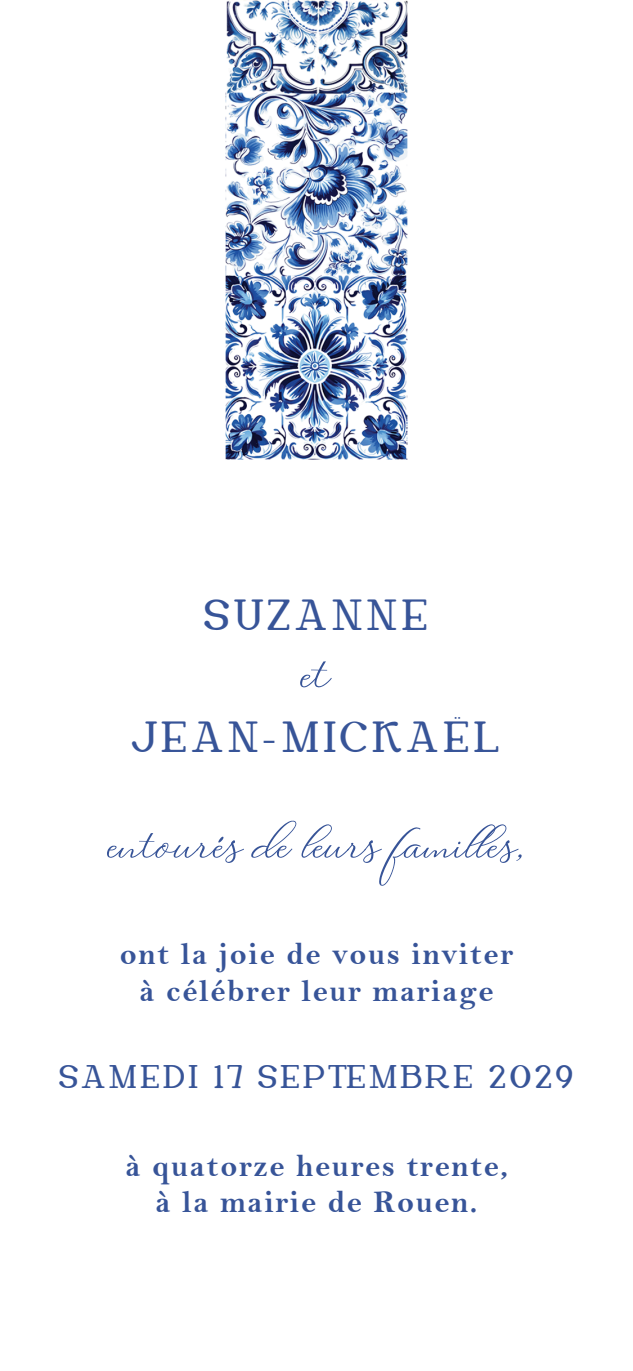
<style>
.page{position:relative;width:633px;height:1371px;background:#fff}
.page>*{position:absolute;margin:0;border:0;box-sizing:border-box;transform-origin:0 0}
.t1{font:62.85px "Matthew";color:#375498}
.t2{font:59.7px "Matthew";color:#375498}
.t3{font:40.95px "Cheek Flower";letter-spacing:.075em;color:#375498}
.t4{font:31.58px "Bell MT Bold";letter-spacing:.05em;color:#375498}
.t5{font:30.83px "Cheek Flower";letter-spacing:.075em;color:#375498}
</style>
<div class="page">
<img style="left:225px;top:0;width:183px;height:460px">
<p class="t3" style="left:204px;top:597px;width:226px">SUZANNE</p>
<h1 class="t1" style="left:302px;top:629px;width:31px">et</h1>
<h2 class="t3" style="left:132px;top:719px;width:370px">JEAN-MICKAËL</h2>
<h2 class="t2" style="left:109px;top:802px;width:417px">entourés de leurs famil es‚</h2>
<h1 class="t4" style="left:120px;top:937px;width:395px">ont la joie de vous inviter</h1>
<p class="t4" style="left:139px;top:974px;width:356px">à célébrer leur mariage</p>
<p class="t5" style="left:59px;top:1063px;width:516px">SAMEDI 17 SEPTEMBRE 2029</p>
<h3 class="t4" style="left:125px;top:1148px;width:383px">à quatorze heures trente‚</h3>
<p class="t4" style="left:156px;top:1185px;width:323px">à la mairie de Rouen.</p>
</div>
